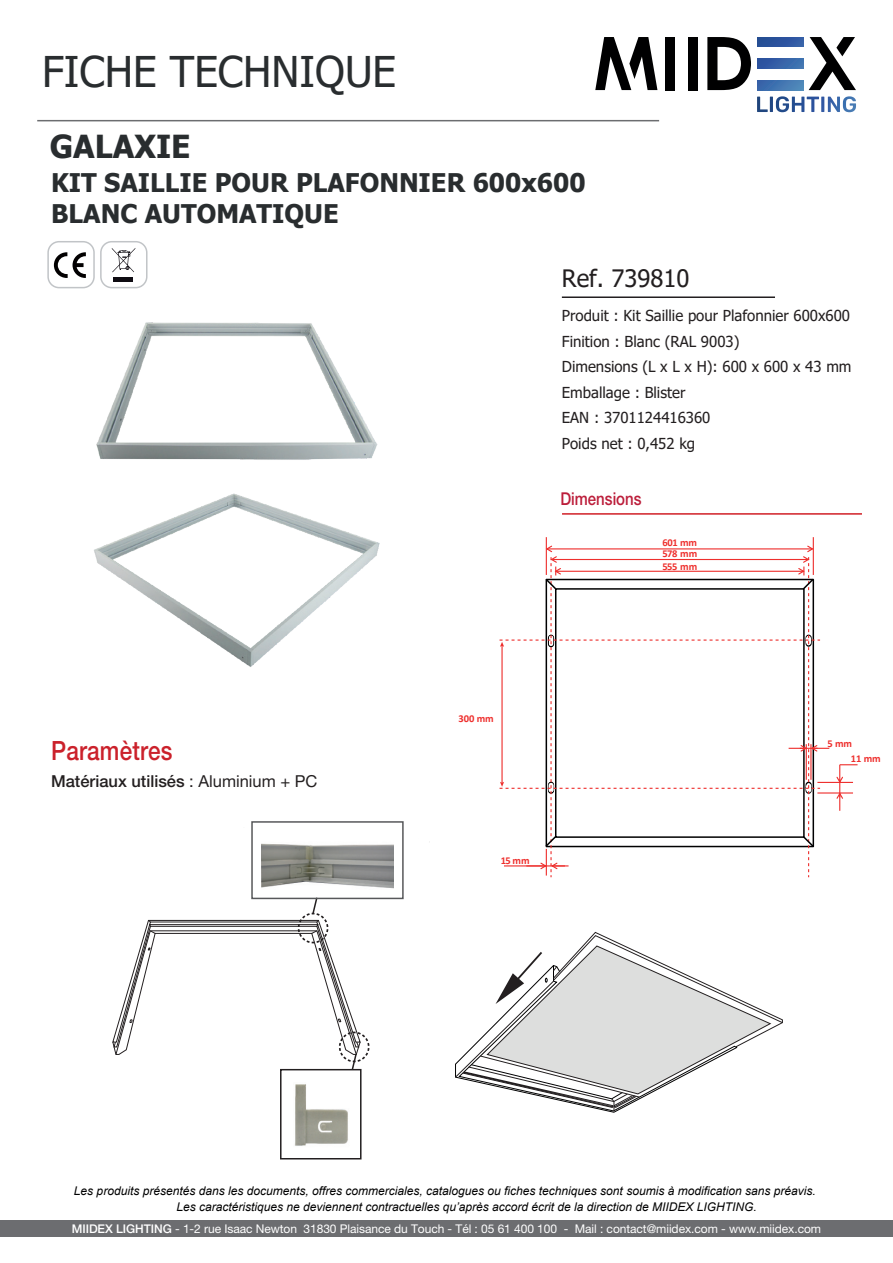
<style>
.page{position:relative;width:893px;height:1263px;background:#fff}
.page>*{position:absolute;margin:0;border:0;box-sizing:border-box;transform-origin:0 0}
.t1{font:42.3px "Tahoma";color:#292d2f}
.t2{font:700 31.65px "Tahoma";color:#292d2f}
.t3{font:500 26.55px "Helvetica Neue LT Std";letter-spacing:.01em;color:#cb212b;scale:.85 1}
.t4{font:700 25.65px/30.6px "Tahoma";color:#292d2f}
.t5{font:24px "Tahoma";color:#231f20}
.t6{font:500 17.7px "Helvetica Neue LT Std";color:#bc1e3b;scale:.85 1}
.t7{font:500 16.5px "Helvetica Neue LT Std";color:#231f20}
.t8{font:15.15px/25.5px "Tahoma";color:#231f20}
.t9{font:italic 12px "Arial";color:#000001}
.t10{font:12px "Helvetica Neue LT Std";letter-spacing:-.005em;color:#fff}
.t11{font:700 10.5px/15px "Calibri";letter-spacing:-.015em;color:#ee2f2d}
.s1{font-weight:400}
.s2{font-weight:500}
</style>
<div class="page">
<img style="left:261px;top:843px;width:133px;height:57px">
<img style="left:295px;top:1084px;width:53px;height:62px">
<hr style="left:562px;top:296px;width:213px;height:2px;background:#231f20">
<div style="left:47px;top:241px;width:48px;height:47px;border:1px solid #c1c4c7;border-radius:11px"></div>
<div style="left:100px;top:241px;width:48px;height:47px;border:1px solid #c1c4c7;border-radius:11px"></div>
<svg style="left:54px;top:252px;width:32px;height:26px"></svg>
<svg style="left:112px;top:248px;width:23px;height:24px"></svg>
<div style="left:114px;top:277px;width:19px;height:5px;background:#0f0c12"></div>
<img style="left:94px;top:493px;width:286px;height:174px">
<img style="left:96px;top:322px;width:282px;height:138px">
<svg style="left:112px;top:899px;width:257px;height:170px"></svg>
<svg style="left:455px;top:931px;width:328px;height:182px"></svg>
<hr style="left:817px;top:782px;width:36px;height:1px;background:#ee2f2d">
<hr style="left:817px;top:792px;width:36px;height:1px;background:#ee2f2d">
<svg style="left:835px;top:764px;width:22px;height:47px"></svg>
<hr style="left:546px;top:537px;width:1px;height:38px;background:#ee2f2d">
<hr style="left:813px;top:537px;width:1px;height:38px;background:#ee2f2d">
<svg style="left:500px;top:545px;width:329px;height:332px"></svg>
<hr style="left:562px;top:513px;width:300px;height:2px;background:#d01f26">
<div style="left:0;top:1220px;width:893px;height:16px;background:#6c6d70"></div>
<div style="left:251px;top:821px;width:153px;height:78px;border:2px solid #57585a"></div>
<div style="left:280px;top:1069px;width:82px;height:90px;border:2px solid #231f20"></div>
<svg style="left:809px;top:37px;width:47px;height:53px"></svg>
<svg style="left:707px;top:37px;width:44px;height:53px"></svg>
<div style="left:688px;top:37px;width:10px;height:53px;background:#000001"></div>
<div style="left:665px;top:37px;width:10px;height:53px;background:#000001"></div>
<svg style="left:757px;top:96px;width:99px;height:16px"></svg>
<svg style="left:595px;top:37px;width:62px;height:53px"></svg>
<svg style="left:757px;top:37px;width:46px;height:9px"></svg>
<svg style="left:757px;top:59px;width:46px;height:9px"></svg>
<svg style="left:757px;top:81px;width:46px;height:9px"></svg>
<hr style="left:37px;top:120px;width:622px;height:1px;background:#6c6d70">
<h1 class="t1" style="left:42px;top:43px;width:356px">FICHE TECHNIQUE</h1>
<h2 class="t2" style="left:50px;top:124px;width:142px">GALAXIE</h2>
<h3 class="t4" style="left:51px;top:169px;width:536px">KIT SAILLIE POUR PLAFONNIER 600x600<br>BLANC AUTOMATIQUE</h3>
<h3 class="t5" style="left:562px;top:262px;width:129px">Ref. 739810</h3>
<p class="t8" style="left:562px;top:304px;width:291px">Produit : Kit Saillie pour Plafonnier 600x600<br>Finition : Blanc (RAL 9003)<br>Dimensions (L x L x H): 600 x 600 x 43 mm<br>Emballage : Blister<br>EAN : 3701124416360<br>Poids net : 0,452 kg</p>
<h3 class="t3" style="left:51px;top:735px;width:144px">Paramètres</h3>
<h3 class="t7" style="left:51px;top:771px;width:268px">Matériaux utilisés <span class="s1">: Aluminium + PC</span></h3>
<h3 class="t6" style="left:560px;top:488px;width:97px">Dimensions</h3>
<p class="t11" style="left:663px;top:535px;width:36px">601 mm</p>
<p class="t11" style="left:662px;top:559px;width:36px">555 mm</p>
<p class="t11" style="left:662px;top:546px;width:36px">578 mm</p>
<p class="t11" style="left:459px;top:710px;width:37px">300 mm</p>
<p class="t11" style="left:501px;top:853px;width:30px">15 mm</p>
<p class="t11" style="left:851px;top:736px;width:31px;text-indent:-23px">5mm<br>11 mm</p>
<p class="t9" style="left:74px;top:1183px;width:743px">Les produits présentés dans les documents, offres commerciales, catalogues ou fiches techniques sont soumis à modification sans préavis.</p>
<p class="t9" style="left:177px;top:1199px;width:582px">Les caractéristiques ne deviennent contractuelles qu’après accord écrit de la direction de MIIDEX LIGHTING.</p>
<p class="t10" style="left:72px;top:1221px;width:751px"><span class="s2">MIIDEX LIGHTING</span> - 1-2 rue Isaac Newton 31830 Plaisance du Touch - Tél : 05 61 400 100 - Mail : contact@miidex.com - www.miidex.com</p>
</div>
